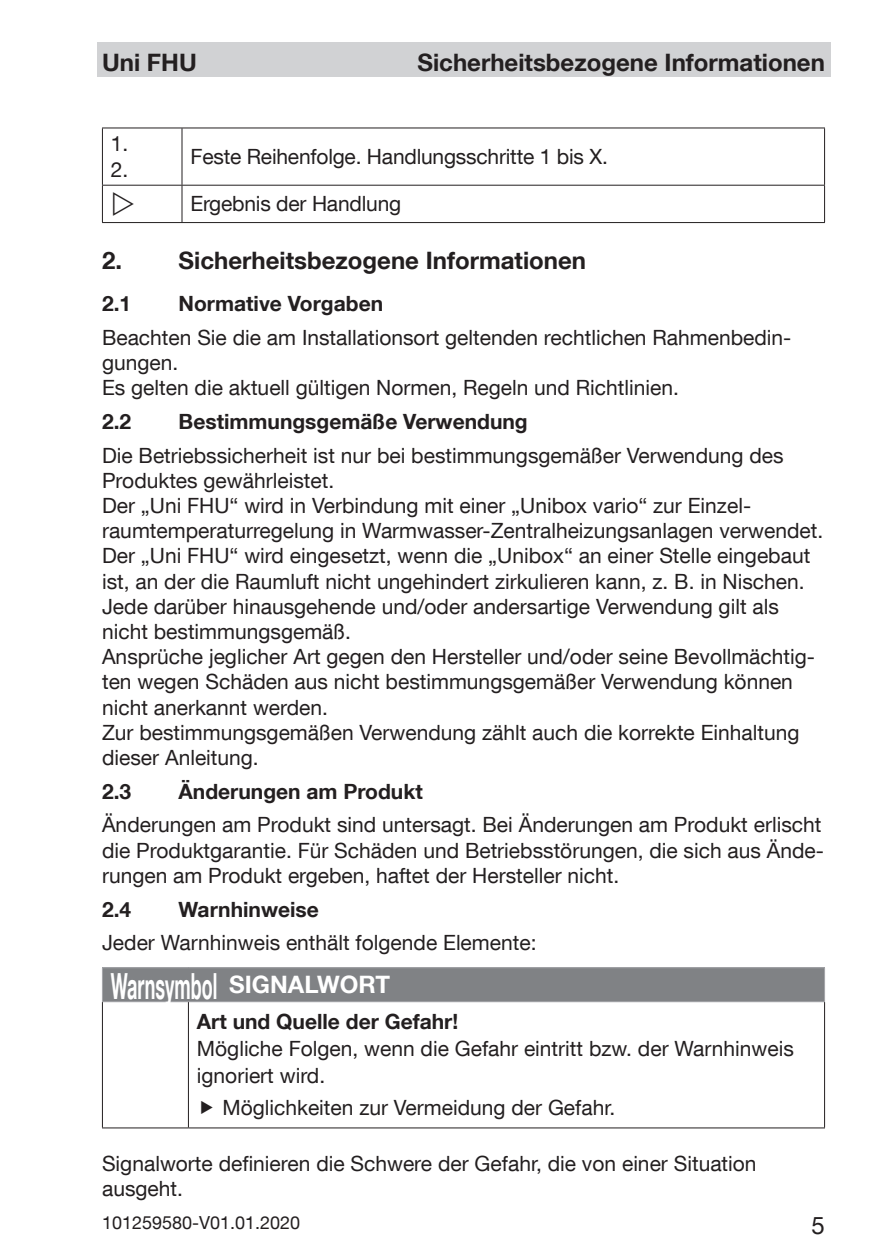
<style>
.page{position:relative;width:893px;height:1259px;background:#fff}
.page>*{position:absolute;margin:0;border:0;box-sizing:border-box;transform-origin:0 0}
.Signalw__Gefahr_Warn{font:700 36px "Helvetica Neue LT Com";color:#fff;scale:.5 1}
.t1{font:700 24px "Helvetica Neue LT Com";color:#231f20}
.t2{font:24px "Helvetica Neue LT Com";color:#231f20}
.Fließtext{font:21px/25.2px "Helvetica Neue LT Com";color:#231f20}
.Art_und_Quelle{font:700 21px "Helvetica Neue LT Com";color:#231f20}
.Folgen_Nichtbeachtun{font:21px/27px "Helvetica Neue LT Com";color:#231f20}
.Tabellentext{font:21px "Helvetica Neue LT Com";letter-spacing:-.01em;color:#231f20}
.t3{font:18px "Helvetica Neue LT Com";color:#231f20}
</style>
<div class="page">
<div style="left:97px;top:43px;width:733px;height:34px;background:#d1d2d4"></div>
<hr style="left:102px;top:127px;width:80px;height:1px;background:#231f20">
<hr style="left:102px;top:128px;width:1px;height:57px;background:#231f20">
<hr style="left:182px;top:127px;width:643px;height:1px;background:#231f20">
<hr style="left:181px;top:128px;width:1px;height:57px;background:#231f20">
<hr style="left:824px;top:128px;width:1px;height:57px;background:#231f20">
<hr style="left:102px;top:185px;width:80px;height:1px;background:#231f20">
<hr style="left:102px;top:186px;width:1px;height:36px;background:#231f20">
<hr style="left:182px;top:185px;width:643px;height:1px;background:#231f20">
<hr style="left:181px;top:186px;width:1px;height:36px;background:#231f20">
<hr style="left:824px;top:186px;width:1px;height:36px;background:#231f20">
<hr style="left:102px;top:222px;width:80px;height:1px;background:#231f20">
<hr style="left:182px;top:222px;width:643px;height:1px;background:#231f20">
<div style="left:102px;top:967px;width:723px;height:34px;background:#808285"></div>
<hr style="left:102px;top:967px;width:86px;height:1px;background:#a8a9ad">
<hr style="left:102px;top:968px;width:1px;height:33px;background:#a8a9ad">
<hr style="left:188px;top:967px;width:637px;height:1px;background:#a8a9ad">
<hr style="left:824px;top:968px;width:1px;height:33px;background:#a8a9ad">
<hr style="left:102px;top:1001px;width:86px;height:1px;background:#a8a9ad">
<hr style="left:188px;top:1001px;width:637px;height:1px;background:#a8a9ad">
<hr style="left:102px;top:1002px;width:1px;height:125px;background:#231f20">
<hr style="left:188px;top:1002px;width:1px;height:125px;background:#231f20">
<hr style="left:824px;top:1002px;width:1px;height:125px;background:#231f20">
<hr style="left:102px;top:1127px;width:86px;height:1px;background:#231f20">
<hr style="left:188px;top:1127px;width:637px;height:1px;background:#231f20">
<p class="t1" style="left:102px;top:48px;width:96px">Uni FHU</p>
<p class="t1" style="left:417px;top:48px;width:409px">Sicherheitsbezogene Informationen</p>
<p class="Fließtext" style="left:111px;top:131px;width:19px">1.</p>
<p class="Fließtext" style="left:111px;top:156px;width:19px">2.</p>
<p class="Tabellentext" style="left:190px;top:144px;width:419px">Feste Reihenfolge. Handlungsschritte 1 bis X.</p>
<p class="Tabellentext" style="left:190px;top:191px;width:212px">Ergebnis der Handlung</p>
<p class="t1" style="left:102px;top:245px;width:486px">2. Sicherheitsbezogene Informationen</p>
<p class="Art_und_Quelle" style="left:102px;top:290px;width:31px">2.1</p>
<p class="Art_und_Quelle" style="left:179px;top:290px;width:206px">Normative Vorgaben</p>
<p class="Fließtext" style="left:102px;top:324px;width:691px">Beachten Sie die am Installationsort geltenden rechtlichen Rahmenbedin&shy;gungen.</p>
<p class="Fließtext" style="left:102px;top:374px;width:578px">Es gelten die aktuell gültigen Normen, Regeln und Richtlinien.</p>
<p class="Art_und_Quelle" style="left:102px;top:408px;width:31px">2.2</p>
<p class="Art_und_Quelle" style="left:179px;top:408px;width:351px">Bestimmungsgemäße Verwendung</p>
<p class="Fließtext" style="left:102px;top:442px;width:683px">Die Betriebssicherheit ist nur bei bestimmungsgemäßer Verwendung des<br>Produktes gewährleistet.</p>
<p class="Fließtext" style="left:102px;top:492px;width:723px">Der „Uni FHU“ wird in Verbindung mit einer „Unibox vario“ zur Einzel&shy;raumtemperaturregelung in Warmwasser-Zentralheizungsanlagen verwendet.</p>
<p class="Fließtext" style="left:102px;top:543px;width:710px">Der „Uni FHU“ wird eingesetzt, wenn die „Unibox“ an einer Stelle eingebaut ist, an der die Raumluft nicht ungehindert zirkulieren kann, z. B. in Nischen.</p>
<p class="Fließtext" style="left:102px;top:593px;width:678px">Jede darüber hinausgehende und/oder andersartige Verwendung gilt als nicht bestimmungsgemäß.</p>
<p class="Fließtext" style="left:102px;top:643px;width:714px">Ansprüche jeglicher Art gegen den Hersteller und/oder seine Bevollmächtig&shy;ten wegen Schäden aus nicht bestimmungsgemäßer Verwendung können nicht anerkannt werden.</p>
<p class="Fließtext" style="left:102px;top:719px;width:699px">Zur bestimmungsgemäßen Verwendung zählt auch die korrekte Einhaltung dieser Anleitung.</p>
<p class="Art_und_Quelle" style="left:102px;top:778px;width:31px">2.3</p>
<p class="Art_und_Quelle" style="left:179px;top:778px;width:246px">Änderungen am Produkt</p>
<p class="Fließtext" style="left:102px;top:812px;width:723px">Änderungen am Produkt sind untersagt. Bei Änderungen am Produkt erlischt die Produktgarantie. Für Schäden und Betriebsstörungen, die sich aus Ände&shy;rungen am Produkt ergeben, haftet der Hersteller nicht.</p>
<p class="Art_und_Quelle" style="left:102px;top:896px;width:31px">2.4</p>
<p class="Art_und_Quelle" style="left:179px;top:896px;width:142px">Warnhinweise</p>
<p class="Fließtext" style="left:102px;top:929px;width:436px">Jeder Warnhinweis enthält folgende Elemente:</p>
<p class="Signalw__Gefahr_Warn" style="left:111px;top:963px;width:560px">Warnsymbol <sup>SIGNALWORT</sup></p>
<p class="Art_und_Quelle" style="left:197px;top:1008px;width:263px">Art und Quelle der Gefahr!</p>
<p class="Folgen_Nichtbeachtun" style="left:197px;top:1034px;width:598px">Mögliche Folgen, wenn die Gefahr eintritt bzw. der Warnhinweis ignoriert wird.</p>
<p class="Fließtext" style="left:222px;top:1094px;width:394px">Möglichkeiten zur Vermeidung der Gefahr.</p>
<p class="Fließtext" style="left:102px;top:1150px;width:656px">Signalworte definieren die Schwere der Gefahr, die von einer Situation ausgeht.</p>
<p class="t3" style="left:102px;top:1211px;width:200px">101259580-V01.01.2020</p>
<p class="t2" style="left:812px;top:1210px;width:15px">5</p>
</div>
